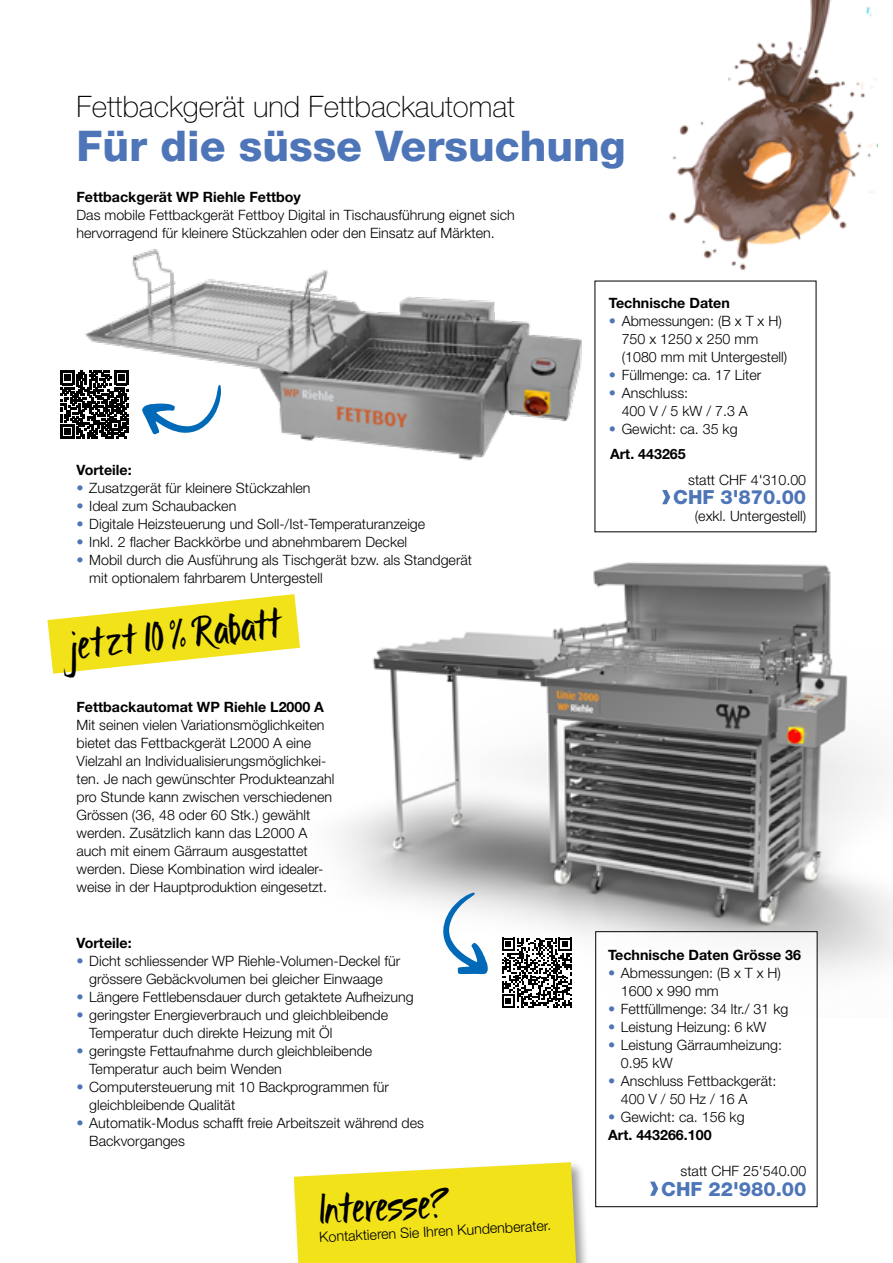
<style>
.page{position:relative;width:893px;height:1263px;background:#fff}
.page>*{position:absolute;margin:0;border:0;box-sizing:border-box;transform-origin:0 0}
.t1{font:800 42.3px "Helvetica Neue LT Std";color:#4d75b7}
.t2{font:300 36px "Ignitethe";color:#000}
.t3{font:300 35.55px "Ignitethe";color:#000}
.t4{font:100 29.7px "Helvetica Neue LT Std";color:#000}
.t5{font:800 19.5px "Helvetica Neue LT Std";color:#4d75b7}
.t6{font:300 14.25px/18px "Helvetica Neue LT Std";color:#000}
.t7{font:700 14.25px "Helvetica Neue LT Std";color:#000}
.s1{font-size:14.4px;color:#4d75b7}
.s2{font-weight:700}
</style>
<div class="page">
<img style="left:340px;top:511px;width:553px;height:507px">
<img style="left:651px;top:0;width:226px;height:290px">
<div style="left:596px;top:932px;width:221px;height:275px;background:#fff"></div>
<div style="left:595px;top:931px;width:222px;height:276px;border:1px solid #000"></div>
<svg style="left:650px;top:1181px;width:8px;height:15px"></svg>
<svg style="left:662px;top:490px;width:8px;height:14px"></svg>
<div style="left:292px;top:1160px;width:300px;height:103px;background:#000;opacity:.4"></div>
<svg style="left:294px;top:1162px;width:282px;height:101px;background:#f1e32d"></svg>
<svg style="left:47px;top:594px;width:253px;height:80px"></svg>
<svg style="left:502px;top:938px;width:70px;height:70px"></svg>
<svg style="left:443px;top:892px;width:45px;height:82px"></svg>
<img style="left:85px;top:249px;width:515px;height:240px">
<svg style="left:60px;top:370px;width:68px;height:69px"></svg>
<h3 class="t4" style="left:77px;top:89px;width:440px">Fettbackgerät und Fettbackautomat</h3>
<h1 class="t1" style="left:77px;top:121px;width:551px">Für die süsse Versuchung</h1>
<p class="t7" style="left:77px;top:189px;width:226px">Fettbackgerät WP Riehle Fettboy</p>
<p class="t6" style="left:77px;top:206px;width:440px">Das mobile Fettbackgerät Fettboy Digital in Tischausführung eignet sich hervorragend für kleinere Stückzahlen oder den Einsatz auf Märkten.</p>
<p class="t7" style="left:77px;top:461px;width:57px">Vorteile:</p>
<p class="t6" style="left:77px;top:479px;width:235px"><span class="s1">•</span> Zusatzgerät für kleinere Stückzahlen</p>
<p class="t6" style="left:77px;top:497px;width:161px"><span class="s1">•</span> Ideal zum Schaubacken</p>
<p class="t6" style="left:77px;top:515px;width:350px"><span class="s1">•</span> Digitale Heizsteuerung und Soll-/Ist-Temperaturanzeige</p>
<p class="t6" style="left:77px;top:533px;width:332px"><span class="s1">•</span> Inkl. 2 flacher Backkörbe und abnehmbarem Deckel</p>
<p class="t6" style="left:89px;top:551px;width:384px;text-indent:-13px"><span class="s1">•</span> Mobil durch die Ausführung als Tischgerät bzw. als Standgerät mit optionalem fahrbarem Untergestell</p>
<h3 class="t3" style="left:68px;top:626px;width:215px;rotate:-6deg">jetzt 10 % Rabatt</h3>
<p class="t7" style="left:77px;top:698px;width:249px">Fettbackautomat WP Riehle L2000 A</p>
<p class="t6" style="left:77px;top:716px;width:259px">Mit seinen vielen Variationsmöglichkeiten bietet das Fettbackgerät L2000 A eine Vielzahl an Individualisierungsmöglichkei&shy;ten. Je nach gewünschter Produkteanzahl pro Stunde kann zwischen verschiedenen Grössen (36, 48 oder 60 Stk.) gewählt werden. Zusätzlich kann das L2000 A auch mit einem Gärraum ausgestattet werden. Diese Kombination wird idealer&shy;weise in der Hauptproduktion eingesetzt.</p>
<p class="t7" style="left:77px;top:934px;width:57px">Vorteile:</p>
<p class="t6" style="left:77px;top:951px;width:325px;text-align:center"><span class="s1">•</span> Dicht schliessender WP Riehle-Volumen-Deckel für grössere Gebäckvolumen bei gleicher Einwaage</p>
<p class="t6" style="left:77px;top:987px;width:339px"><span class="s1">•</span> Längere Fettlebensdauer durch getaktete Aufheizung</p>
<p class="t6" style="left:89px;top:1005px;width:300px;text-indent:-13px"><span class="s1">•</span> geringster Energieverbrauch und gleichbleibende<br>Temperatur duch direkte Heizung mit Öl</p>
<p class="t6" style="left:89px;top:1041px;width:284px;text-indent:-13px"><span class="s1">•</span> geringste Fettaufnahme durch gleichbleibende<br>Temperatur auch beim Wenden</p>
<p class="t6" style="left:89px;top:1077px;width:301px;text-indent:-13px"><span class="s1">•</span> Computersteuerung mit 10 Backprogrammen für gleichbleibende Qualität</p>
<p class="t6" style="left:89px;top:1113px;width:336px;text-indent:-13px"><span class="s1">•</span> Automatik-Modus schafft freie Arbeitszeit während des<br>Backvorganges</p>
<h2 class="t2" style="left:318px;top:1191px;width:133px;rotate:-3deg">Interesse?</h2>
<p class="t6" style="left:319px;top:1228px;width:234px;rotate:-3deg">Kontaktieren Sie Ihren Kundenberater.</p>
<p class="t7" style="left:609px;top:294px;width:122px">Technische Daten</p>
<p class="t6" style="left:622px;top:311px;width:167px;text-indent:-13px"><span class="s1">•</span> Abmessungen: (B x T x H)<br>750 x 1250 x 250 mm (1080 mm mit Untergestell)</p>
<p class="t6" style="left:609px;top:365px;width:154px"><span class="s1">•</span> Füllmenge: ca. 17 Liter</p>
<p class="t6" style="left:622px;top:383px;width:128px;text-indent:-13px"><span class="s1">•</span> Anschluss:<br>400 V / 5 kW / 7.3 A</p>
<p class="t6" style="left:609px;top:416px;width:130px;line-height:25.3px"><span class="s1">•</span> Gewicht: ca. 35 kg<br><span class="s2">Art. 443265</span></p>
<p class="t6" style="left:688px;top:470px;width:120px">statt CHF 4'310.00</p>
<h3 class="t5" style="left:673px;top:486px;width:134px">CHF 3'870.00</h3>
<p class="t6" style="left:695px;top:506px;width:113px">(exkl. Untergestell)</p>
<p class="t7" style="left:608px;top:946px;width:194px">Technische Daten Grösse 36</p>
<p class="t6" style="left:621px;top:964px;width:162px;text-indent:-13px"><span class="s1">•</span> Abmessungen: (B x T x H)<br>1600 x 990 mm</p>
<p class="t6" style="left:608px;top:1000px;width:182px"><span class="s1">•</span> Fettfüllmenge: 34 ltr./ 31 kg</p>
<p class="t6" style="left:608px;top:1018px;width:160px"><span class="s1">•</span> Leistung Heizung: 6 kW</p>
<p class="t6" style="left:621px;top:1036px;width:163px;text-indent:-13px"><span class="s1">•</span> Leistung Gärraumheizung:<br>0.95 kW</p>
<p class="t6" style="left:621px;top:1072px;width:157px;text-indent:-13px"><span class="s1">•</span> Anschluss Fettbackgerät:<br>400 V / 50 Hz / 16 A</p>
<p class="t6" style="left:608px;top:1108px;width:138px"><span class="s1">•</span> Gewicht: ca. 156 kg<br><span class="s2">Art. 443266.100</span></p>
<p class="t6" style="left:680px;top:1162px;width:127px">statt CHF 25'540.00</p>
<h3 class="t5" style="left:661px;top:1177px;width:147px">CHF 22'980.00</h3>
</div>
